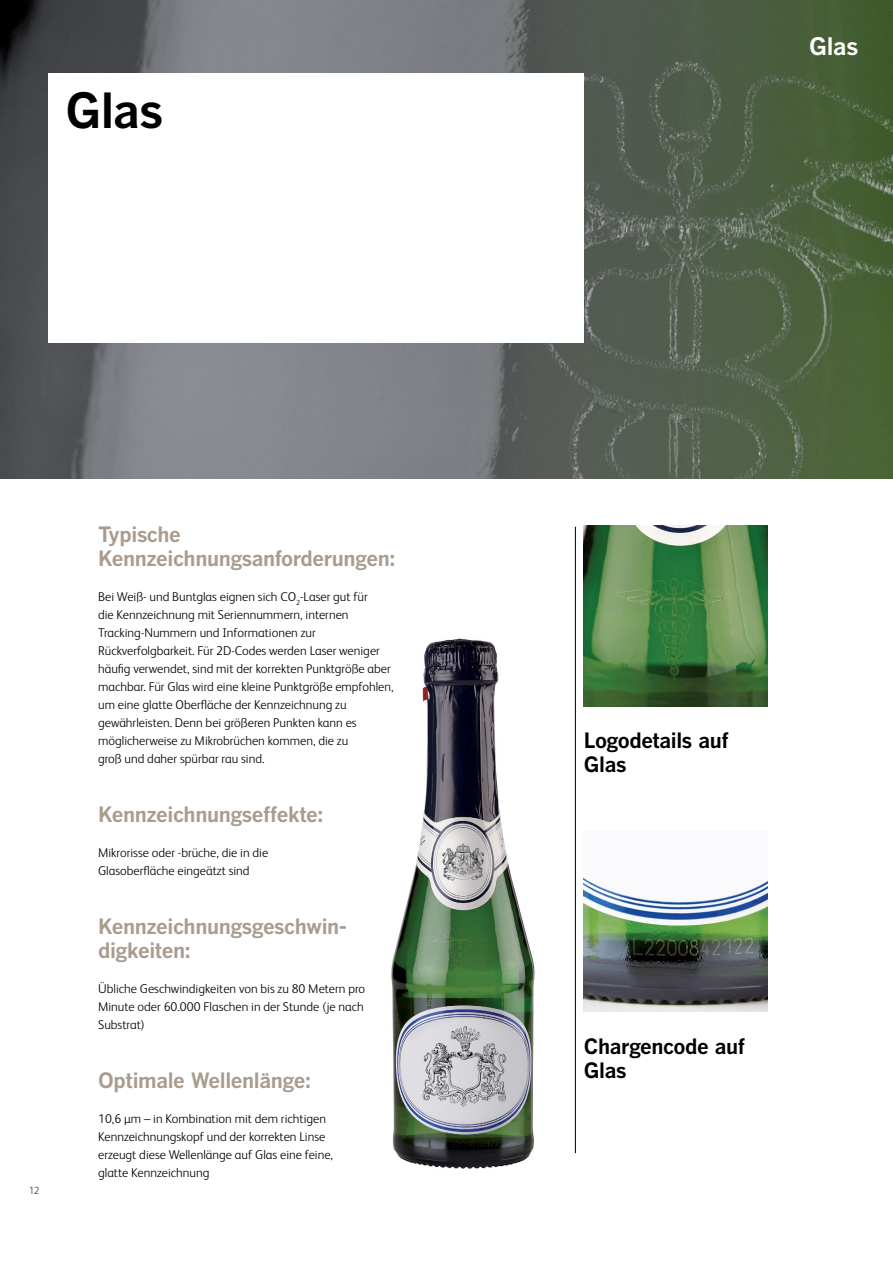
<style>
.page{position:relative;width:893px;height:1263px;background:#fff}
.page>*{position:absolute;margin:0;border:0;box-sizing:border-box;transform-origin:0 0}
.t1{font:700 48px "Benton Gothic";color:#000}
.t2{font:700 24px "Benton Gothic";color:#fff}
.t3{font:700 21px/24px "Benton Gothic";letter-spacing:-.02em;color:#a99b8d}
.t4{font:700 21px/24px "Benton Gothic";letter-spacing:-.02em;color:#000}
.t5{font:300 12.75px/18px "FS Albert Pro";color:#000}
.t6{font:300 10.5px "FS Albert Pro";color:#414042}
</style>
<div class="page">
<img style="left:391px;top:638px;width:144px;height:531px">
<img style="left:584px;top:878px;width:184px;height:133px">
<img style="left:584px;top:526px;width:184px;height:180px">
<hr style="left:575px;top:527px;width:1px;height:626px;background:#000">
<img style="left:0;top:0;width:893px;height:478px">
<div style="left:48px;top:73px;width:536px;height:270px;background:#fff"></div>
<h1 class="t1" style="left:66px;top:83px;width:99px">Glas</h1>
<p class="t6" style="left:29px;top:1183px;width:12px">12</p>
<h3 class="t3" style="left:98px;top:523px;width:299px">Typische<br>Kennzeichnungsanforderungen:</h3>
<p class="t5" style="left:98px;top:587px;width:297px">Bei Weiß- und Buntglas eignen sich CO<sub>2</sub>-Laser gut für<br>die Kennzeichnung mit Seriennummern, internen Tracking-Nummern und Informationen zur Rückverfolgbarkeit. Für 2D-Codes werden Laser weniger häufig verwendet, sind mit der korrekten Punktgröße aber machbar. Für Glas wird eine kleine Punktgröße empfohlen, um eine glatte Oberfläche der Kennzeichnung zu gewährleisten. Denn bei größeren Punkten kann es möglicherweise zu Mikrobrüchen kommen, die zu<br>groß und daher spürbar rau sind.</p>
<h3 class="t3" style="left:98px;top:803px;width:227px">Kennzeichnungseffekte:</h3>
<p class="t5" style="left:98px;top:843px;width:172px">Mikrorisse oder -brüche, die in die<br>Glasoberfläche eingeätzt sind</p>
<h3 class="t3" style="left:98px;top:915px;width:251px">Kennzeichnungsgeschwin&shy;digkeiten:</h3>
<p class="t5" style="left:98px;top:979px;width:269px;text-align:justify">Übliche Geschwindigkeiten von bis zu 80 Metern pro Minute oder 60.000 Flaschen in der Stunde (je nach Substrat)</p>
<h3 class="t3" style="left:98px;top:1069px;width:214px">Optimale Wellenlänge:</h3>
<p class="t5" style="left:98px;top:1109px;width:236px">10,6 µm – in Kombination mit dem richtigen Kennzeichnungskopf und der korrekten Linse erzeugt diese Wellenlänge auf Glas eine feine, glatte Kennzeichnung</p>
<h2 class="t2" style="left:809px;top:32px;width:51px">Glas</h2>
<h3 class="t4" style="left:584px;top:729px;width:146px">Logodetails auf<br>Glas</h3>
<h3 class="t4" style="left:584px;top:1034px;width:163px">Chargencode auf<br>Glas</h3>
</div>
